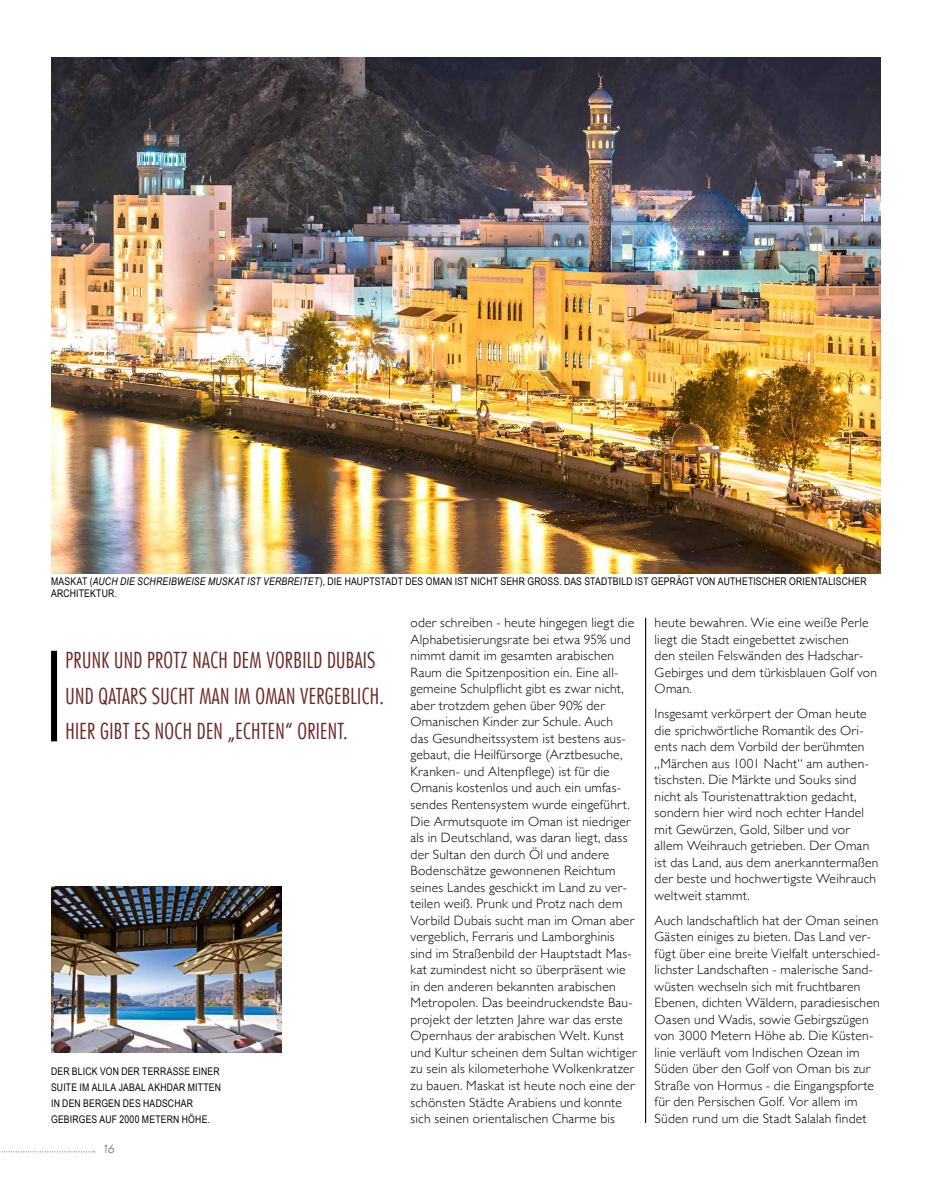
<style>
.page{position:relative;width:936px;height:1191px;background:#fff}
.page>*{position:absolute;margin:0;border:0;box-sizing:border-box;transform-origin:0 0}
.t1{font:300 condensed 21.6px/35.5px "Futura LT";letter-spacing:.015em;color:#6b2824}
.t2{font:300 13.5px/16.5px "Gill Sans";letter-spacing:.015em;color:#000}
.t3{font:italic 300 12px "Avenir LT";color:#706f6f}
.t4{font:10.5px/15.9px "Arial Narrow";letter-spacing:.02em;color:#000}
.s1{font-style:italic}
</style>
<div class="page">
<svg style="left:1px;top:1151px;width:94px;height:1px"></svg>
<img style="left:51px;top:57px;width:829px;height:516px">
<img style="left:51px;top:887px;width:230px;height:165px">
<hr style="left:645px;top:618px;width:1px;height:505px;background:#000">
<div style="left:51px;top:651px;width:6px;height:90px;background:#000"></div>
<p class="t4" style="left:51px;top:575px;width:817px;line-height:12px">MASKAT (<span class="s1">AUCH DIE SCHREIBWEISE MUSKAT IST VERBREITET</span>), DIE HAUPTSTADT DES OMAN IST NICHT SEHR GROSS. DAS STADTBILD IST GEPRÄGT VON AUTHETISCHER ORIENTALISCHER<br>ARCHITEKTUR.</p>
<h1 class="t1" style="left:66px;top:642px;width:320px">PRUNK UND PROTZ NACH DEM VORBILD DUBAIS<br>UND QATARS SUCHT MAN IM OMAN VERGEBLICH.<br>HIER GIBT ES NOCH DEN „ECHTEN“ ORIENT.</h1>
<p class="t4" style="left:51px;top:1063px;width:171px">DER BLICK VON DER TERRASSE EINER<br>SUITE IM ALILA JABAL AKHDAR MITTEN<br>IN DEN BERGEN DES HADSCHAR<br>GEBIRGES AUF 2000 METERN HÖHE.</p>
<p class="t3" style="left:102px;top:1142px;width:14px">16</p>
<p class="t2" style="left:410px;top:614px;width:227px">oder schreiben - heute hingegen liegt die Alphabetisierungsrate bei etwa 95% und nimmt damit im gesamten arabischen Raum die Spitzenposition ein. Eine all&shy;gemeine Schulpflicht gibt es zwar nicht, aber trotzdem gehen über 90% der Omanischen Kinder zur Schule. Auch<br>das Gesundheitssystem ist bestens aus&shy;gebaut, die Heilfürsorge (Arztbesuche, Kranken- und Altenpflege) ist für die Omanis kostenlos und auch ein umfas&shy;sendes Rentensystem wurde eingeführt.<br>Die Armutsquote im Oman ist niedriger als in Deutschland, was daran liegt, dass der Sultan den durch Öl und andere Bodenschätze gewonnenen Reichtum seines Landes geschickt im Land zu ver&shy;teilen weiß. Prunk und Protz nach dem Vorbild Dubais sucht man im Oman aber vergeblich, Ferraris und Lamborghinis sind im Straßenbild der Hauptstadt Mas&shy;kat zumindest nicht so überpräsent wie in den anderen bekannten arabischen Metropolen. Das beeindruckendste Bau&shy;projekt der letzten Jahre war das erste Opernhaus der arabischen Welt. Kunst und Kultur scheinen dem Sultan wichtiger zu sein als kilometerhohe Wolkenkratzer zu bauen. Maskat ist heute noch eine der schönsten Städte Arabiens und konnte sich seinen orientalischen Charme bis</p>
<p class="t2" style="left:654px;top:614px;width:224px">heute bewahren. Wie eine weiße Perle liegt die Stadt eingebettet zwischen<br>den steilen Felswänden des Hadschar-<br>Gebirges und dem türkisblauen Golf von<br>Oman.</p>
<p class="t2" style="left:654px;top:705px;width:225px">Insgesamt verkörpert der Oman heute die sprichwörtliche Romantik des Ori&shy;ents nach dem Vorbild der berühmten „Märchen aus 1001 Nacht“ am authen&shy;tischsten. Die Märkte und Souks sind nicht als Touristenattraktion gedacht, sondern hier wird noch echter Handel mit Gewürzen, Gold, Silber und vor allem Weihrauch getrieben. Der Oman ist das Land, aus dem anerkanntermaßen der beste und hochwertigste Weihrauch weltweit stammt.</p>
<p class="t2" style="left:654px;top:911px;width:227px">Auch landschaftlich hat der Oman seinen Gästen einiges zu bieten. Das Land ver&shy;fügt über eine breite Vielfalt unterschied&shy;lichster Landschaften - malerische Sand&shy;wüsten wechseln sich mit fruchtbaren Ebenen, dichten Wäldern, paradiesischen Oasen und Wadis, sowie Gebirgszügen von 3000 Metern Höhe ab. Die Küsten&shy;linie verläuft vom Indischen Ozean im Süden über den Golf von Oman bis zur Straße von Hormus - die Eingangspforte für den Persischen Golf. Vor allem im Süden rund um die Stadt Salalah findet</p>
</div>
